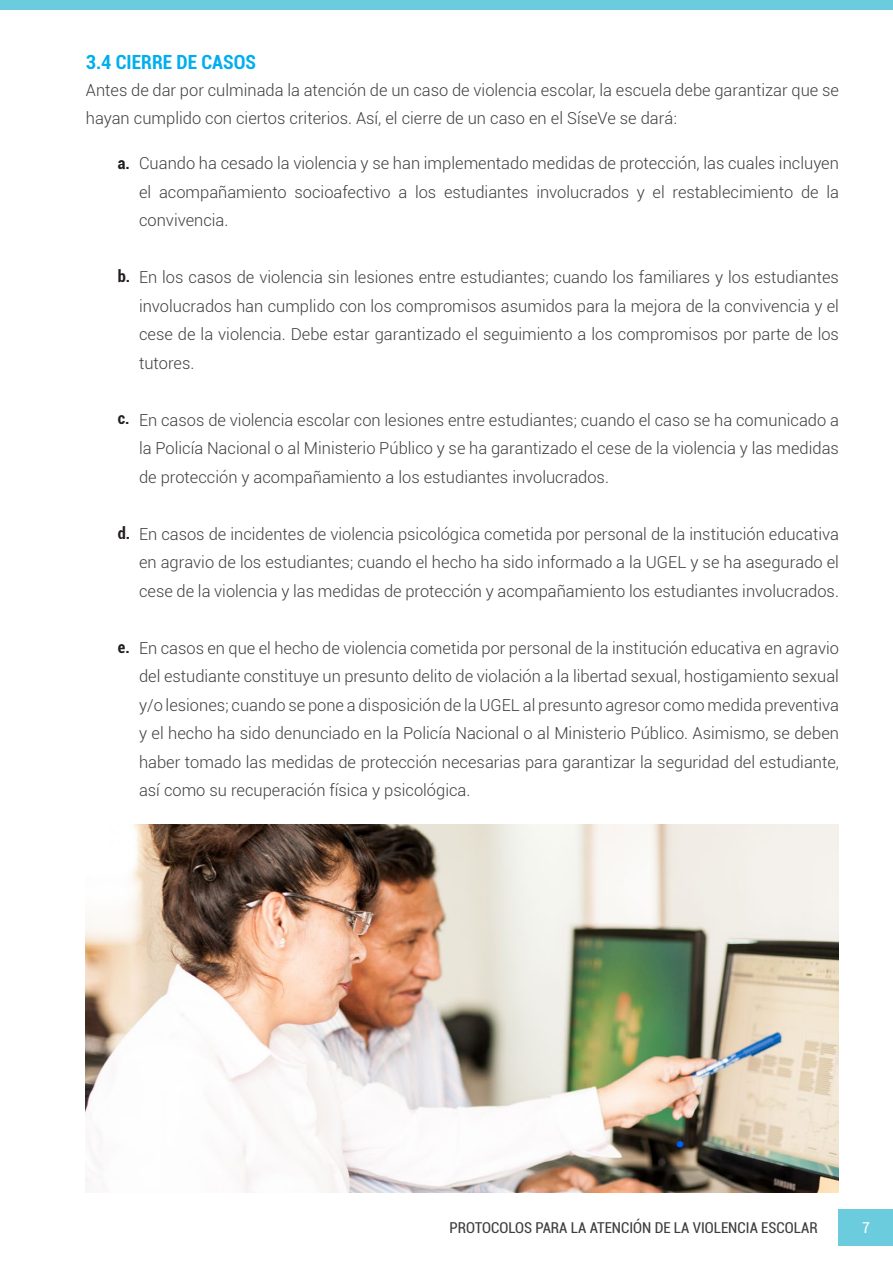
<style>
.page{position:relative;width:893px;height:1263px;background:#fff}
.page>*{position:absolute;margin:0;border:0;box-sizing:border-box;transform-origin:0 0}
.subtitulo{font:700 condensed 19.5px "Roboto";color:#00aeef}
.textos{font:300 16.5px/28.5px "Roboto";color:#3e3e3f;text-align:justify}
.t1{font:700 condensed 16.5px "Roboto";color:#231f20}
.t2{font:condensed 15px "Roboto";color:#3e3e3f}
.t3{font:condensed 15px "Roboto";color:#fff}
</style>
<div class="page">
<div style="left:839px;top:1209px;width:54px;height:37px;background:#6bccdd"></div>
<div style="left:0;top:0;width:892px;height:10px;background:#6bccdd"></div>
<img style="left:86px;top:825px;width:753px;height:368px">
<p class="subtitulo" style="left:86px;top:48px;width:172px">3.4 CIERRE DE CASOS</p>
<p class="textos" style="left:86px;top:75px;width:755px">Antes de dar por culminada la atención de un caso de violencia escolar, la escuela debe garantizar que se hayan cumplido con ciertos criterios. Así, el cierre de un caso en el SíseVe se dará:</p>
<p class="textos" style="left:139px;top:148px;width:701px">Cuando ha cesado la violencia y se han implementado medidas de protección, las cuales incluyen el acompañamiento socioafectivo a los estudiantes involucrados y el restablecimiento de la convivencia.</p>
<p class="t1" style="left:118px;top:152px;width:14px">a.</p>
<p class="t1" style="left:118px;top:264px;width:14px">b.</p>
<p class="textos" style="left:139px;top:262px;width:701px">En los casos de violencia sin lesiones entre estudiantes; cuando los familiares y los estudiantes involucrados han cumplido con los compromisos asumidos para la mejora de la convivencia y el cese de la violencia. Debe estar garantizado el seguimiento a los compromisos por parte de los tutores.</p>
<p class="t1" style="left:118px;top:406px;width:13px">c.</p>
<p class="textos" style="left:139px;top:405px;width:701px">En casos de violencia escolar con lesiones entre estudiantes; cuando el caso se ha comunicado a la Policía Nacional o al Ministerio Público y se ha garantizado el cese de la violencia y las medidas de protección y acompañamiento a los estudiantes involucrados.</p>
<p class="t1" style="left:118px;top:522px;width:14px">d.</p>
<p class="textos" style="left:139px;top:519px;width:701px">En casos de incidentes de violencia psicológica cometida por personal de la institución educativa en agravio de los estudiantes; cuando el hecho ha sido informado a la UGEL y se ha asegurado el cese de la violencia y las medidas de protección y acompañamiento los estudiantes involucrados.</p>
<p class="t1" style="left:118px;top:635px;width:13px">e.</p>
<p class="textos" style="left:139px;top:633px;width:701px">En casos en que el hecho de violencia cometida por personal de la institución educativa en agravio del estudiante constituye un presunto delito de violación a la libertad sexual, hostigamiento sexual y/o lesiones; cuando se pone a disposición de la UGEL al presunto agresor como medida preventiva y el hecho ha sido denunciado en la Policía Nacional o al Ministerio Público. Asimismo, se deben haber tomado las medidas de protección necesarias para garantizar la seguridad del estudiante, así como su recuperación física y psicológica.</p>
<p class="t2" style="left:450px;top:1217px;width:370px">PROTOCOLOS PARA LA ATENCIÓN DE LA VIOLENCIA ESCOLAR</p>
<p class="t3" style="left:862px;top:1217px;width:9px">7</p>
</div>
